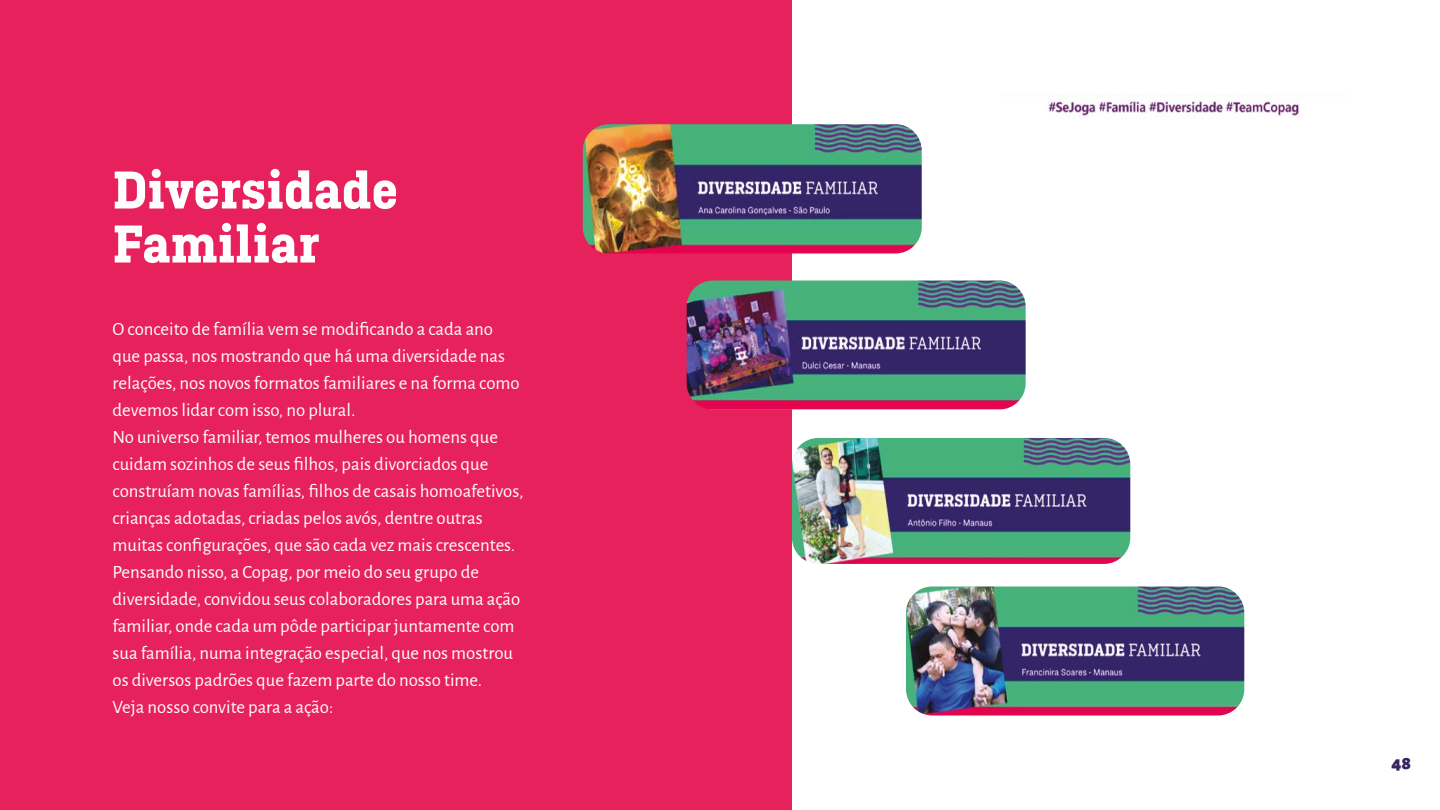
<style>
.page{position:relative;width:1440px;height:810px;background:#fff}
.page>*{position:absolute;margin:0;border:0;box-sizing:border-box;transform-origin:0 0}
.t1{font:700 56.25px/54px "Ciutadella Slab";color:#fff}
.t2{font:18.75px/27px "Alegreya Sans";color:#fff}
.t3{font:900 18.75px "Alegreya Sans";color:#352562}
</style>
<div class="page">
<div style="left:0;top:0;width:792px;height:810px;background:#e7215b"></div>
<img style="left:1048px;top:94px;width:252px;height:24px">
<img style="left:583px;top:124px;width:339px;height:130px">
<img style="left:792px;top:438px;width:338px;height:126px">
<img style="left:906px;top:586px;width:338px;height:130px">
<img style="left:687px;top:280px;width:339px;height:130px">
<h1 class="t1" style="left:112px;top:163px;width:287px">Diversidade<br>Familiar</h1>
<p class="t2" style="left:112px;top:314px;width:412px">O conceito de família vem se modificando a cada ano que passa, nos mostrando que há uma diversidade nas relações, nos novos formatos familiares e na forma como devemos lidar com isso, no plural.<br>No universo familiar, temos mulheres ou homens que cuidam sozinhos de seus filhos, pais divorciados que construíam novas famílias, filhos de casais homoafetivos, crianças adotadas, criadas pelos avós, dentre outras muitas configurações, que são cada vez mais crescentes.<br>Pensando nisso, a Copag, por meio do seu grupo de diversidade, convidou seus colaboradores para uma ação familiar, onde cada um pôde participar juntamente com sua família, numa integração especial, que nos mostrou os diversos padrões que fazem parte do nosso time.<br>Veja nosso convite para a ação:</p>
<p class="t3" style="left:1392px;top:748px;width:21px">48</p>
</div>
